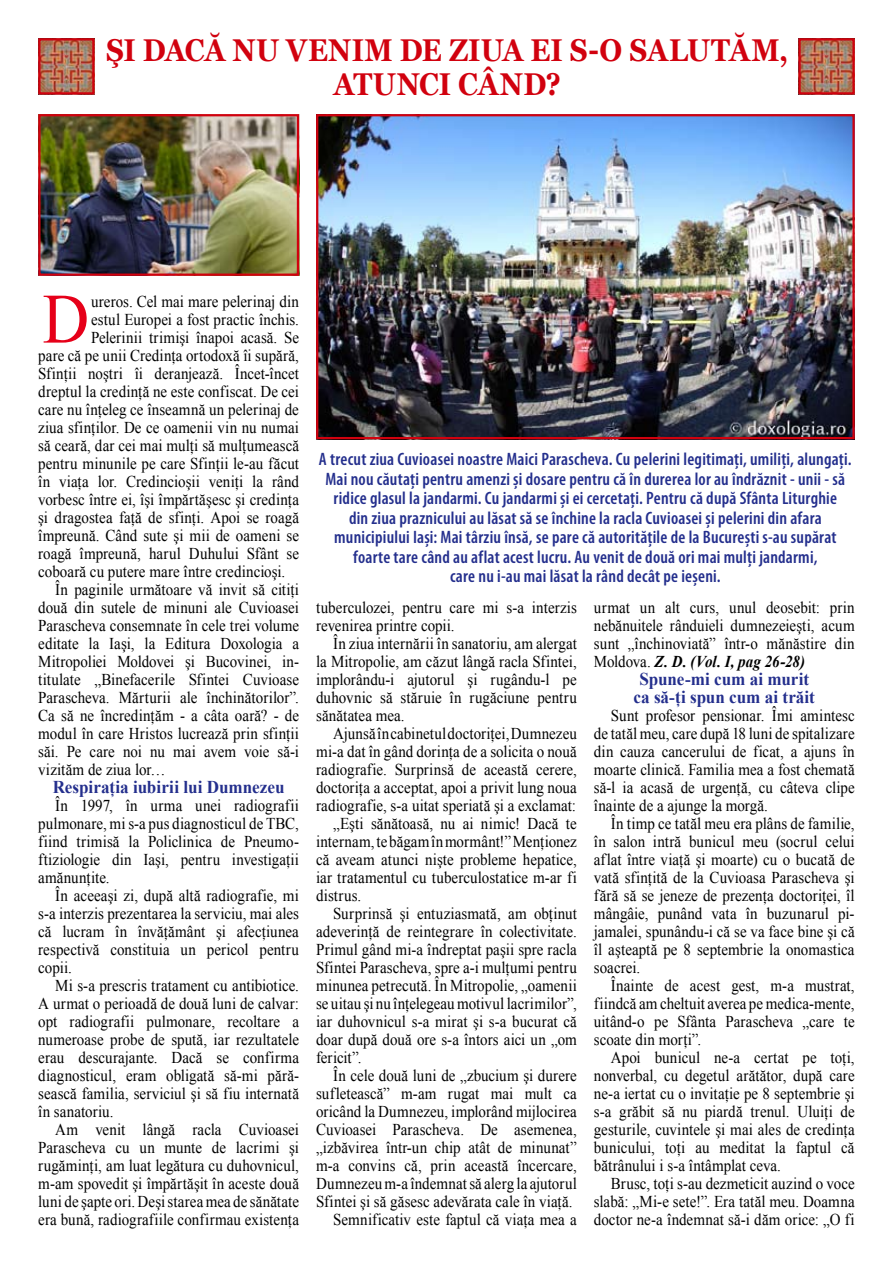
<style>
.page{position:relative;width:893px;height:1263px;background:#fff}
.page>*{position:absolute;margin:0;border:0;box-sizing:border-box;transform-origin:0 0}
.t1{font:70.8px "Times New Roman";color:#e60019;scale:.91 1}
.t2{font:700 31.5px/34.5px "Georgia";letter-spacing:-.005em;color:#d1010e;scale:.88 1}
.t3{font:600 condensed 18px/19.5px "Myriad Pro";letter-spacing:.015em;color:#242f8d;text-align:center}
.t4{font:700 18px/18px "Times New Roman";color:#242f8d;text-align:center;scale:.95 1}
.t5{font:16.5px/18px "Times New Roman";letter-spacing:.005em;color:#000;text-align:justify;scale:.91 1}
.s1{font-weight:700;font-style:italic}
</style>
<div class="page">
<img style="left:41px;top:41px;width:51px;height:51px">
<div style="left:38px;top:38px;width:57px;height:57px;border:2px solid #d1010e"></div>
<img style="left:801px;top:41px;width:51px;height:51px">
<div style="left:798px;top:38px;width:57px;height:57px;border:2px solid #d1010e"></div>
<img style="left:319px;top:117px;width:533px;height:319px">
<div style="left:316px;top:114px;width:539px;height:325px;border:2px solid #d1010e"></div>
<img style="left:41px;top:117px;width:255px;height:156px">
<div style="left:38px;top:114px;width:261px;height:162px;border:2px solid #d1010e"></div>
<h2 class="t2" style="left:106px;top:33px;width:230px">ŞI DACĂ NU VENIM</h2>
<h2 class="t2" style="left:333px;top:33px;width:518px;text-indent:67px">DE ZIUA EI S-O SALUTĂM,<br>ATUNCI CÂND?</h2>
<h1 class="t1" style="left:43px;top:271px;width:53px">D</h1>
<p class="t5" style="left:91px;top:292px;width:230px">ureros. Cel mai mare pelerinaj din</p>
<p class="t5" style="left:91px;top:310px;width:230px">estul Europei a fost practic închis.</p>
<p class="t5" style="left:91px;top:328px;width:230px">Pelerinii trimişi înapoi acasă. Se</p>
<p class="t5" style="left:38px;top:346px;width:288px">pare că pe unii Credinţa ortodoxă îi supără,</p>
<p class="t5" style="left:38px;top:364px;width:288px">Sfinţii noştri îi deranjează. Încet-încet</p>
<p class="t5" style="left:38px;top:382px;width:288px">dreptul la credinţă ne este confiscat. De cei</p>
<p class="t5" style="left:38px;top:400px;width:288px">care nu înţeleg ce înseamnă un pelerinaj de</p>
<p class="t5" style="left:38px;top:418px;width:288px">ziua sfinţilor. De ce oamenii vin nu numai</p>
<p class="t5" style="left:38px;top:436px;width:288px">să ceară, dar cei mai mulţi să mulţumească</p>
<p class="t5" style="left:38px;top:454px;width:288px">pentru minunile pe care Sfinţii le-au făcut</p>
<p class="t5" style="left:38px;top:472px;width:288px">în viaţa lor. Credincioşii veniţi la rând</p>
<p class="t5" style="left:38px;top:490px;width:288px">vorbesc între ei, îşi împărtăşesc şi credinţa</p>
<p class="t5" style="left:38px;top:508px;width:288px">şi dragostea faţă de sfinţi. Apoi se roagă</p>
<p class="t5" style="left:38px;top:526px;width:288px">împreună. Când sute şi mii de oameni se</p>
<p class="t5" style="left:38px;top:544px;width:288px">roagă împreună, harul Duhului Sfânt se</p>
<p class="t5" style="left:38px;top:562px;width:273px">coboară cu putere mare între credincioşi.</p>
<p class="t5" style="left:55px;top:580px;width:269px">În paginile următoare vă invit să citiţi</p>
<p class="t5" style="left:38px;top:598px;width:288px">două din sutele de minuni ale Cuvioasei</p>
<p class="t5" style="left:38px;top:616px;width:288px">Parascheva consemnate în cele trei volume</p>
<p class="t5" style="left:38px;top:634px;width:288px">editate la Iaşi, la Editura Doxologia a</p>
<p class="t5" style="left:38px;top:652px;width:288px">Mitropoliei Moldovei şi Bucovinei, in-</p>
<p class="t5" style="left:38px;top:670px;width:288px">titulate „Binefacerile Sfintei Cuvioase</p>
<p class="t5" style="left:38px;top:688px;width:288px">Parascheva. Mărturii ale închinătorilor”.</p>
<p class="t5" style="left:38px;top:706px;width:288px">Ca să ne încredinţăm - a câta oară? - de</p>
<p class="t5" style="left:38px;top:724px;width:288px">modul în care Hristos lucrează prin sfinţii</p>
<p class="t5" style="left:38px;top:742px;width:288px">săi. Pe care noi nu mai avem voie să-i</p>
<p class="t5" style="left:38px;top:760px;width:141px">vizităm de ziua lor…</p>
<p class="t4" style="left:53px;top:777px;width:245px">Respiraţia iubirii lui Dumnezeu</p>
<p class="t5" style="left:38px;top:796px;width:288px;text-indent:17px">În 1997, în urma unei radiografii pulmonare, mi s-a pus diagnosticul de TBC, fiind trimisă la Policlinica de Pneumo&shy;ftiziologie din Iaşi, pentru investigaţii amănunţite.</p>
<p class="t5" style="left:38px;top:886px;width:288px;text-indent:17px">În aceeaşi zi, după altă radiografie, mi s-a interzis prezentarea la serviciu, mai ales că lucram în învăţământ şi afecţiunea respectivă constituia un pericol pentru copii.</p>
<p class="t5" style="left:38px;top:976px;width:288px;text-indent:17px">Mi s-a prescris tratament cu antibiotice.<br>A urmat o perioadă de două luni de calvar: opt radiografii pulmonare, recoltare a numeroase probe de spută, iar rezultatele erau descurajante. Dacă se confirma diagnosticul, eram obligată să-mi pără&shy;sească familia, serviciul şi să fiu internată în sanatoriu.</p>
<p class="t5" style="left:38px;top:1120px;width:288px;text-indent:17px">Am venit lângă racla Cuvioasei Parascheva cu un munte de lacrimi şi rugăminţi, am luat legătura cu duhovnicul, m-am spovedit şi împărtăşit în aceste două luni de şapte ori. Deşi starea mea de sănătate era bună, radiografiile confirmau existenţa</p>
<p class="t3" style="left:319px;top:449px;width:534px">A trecut ziua Cuvioasei noastre Maici Parascheva. Cu pelerini legitimați, umiliți, alungați.<br>Mai nou căutați pentru amenzi și dosare pentru că în durerea lor au îndrăznit - unii - să ridice glasul la jandarmi. Cu jandarmi și ei cercetați. Pentru că după Sfânta Liturghie<br>din ziua praznicului au lăsat să se închine la racla Cuvioasei și pelerini din afara municipiului Iași: Mai târziu însă, se pare că autoritățile de la București s-au supărat foarte tare când au aflat acest lucru. Au venit de două ori mai mulți jandarmi,<br>care nu i-au mai lăsat la rând decât pe ieșeni.</p>
<p class="t5" style="left:316px;top:598px;width:288px">tuberculozei, pentru care mi s-a interzis revenirea printre copii.</p>
<p class="t5" style="left:316px;top:634px;width:288px;text-indent:17px">În ziua internării în sanatoriu, am alergat la Mitropolie, am căzut lângă racla Sfintei, implorându-i ajutorul şi rugându‑l pe duhovnic să stăruie în rugăciune pentru sănătatea mea.</p>
<p class="t5" style="left:333px;top:724px;width:269px">Ajunsă în cabinetul doctoriţei, Dumnezeu</p>
<p class="t5" style="left:316px;top:742px;width:288px">mi-a dat în gând dorinţa de a solicita o nouă</p>
<p class="t5" style="left:316px;top:760px;width:288px">radiografie. Surprinsă de această cerere,</p>
<p class="t5" style="left:316px;top:778px;width:288px">doctoriţa a acceptat, apoi a privit lung noua</p>
<p class="t5" style="left:316px;top:796px;width:287px">radiografie, s-a uitat speriată şi a exclamat:</p>
<p class="t5" style="left:333px;top:814px;width:269px">„Eşti sănătoasă, nu ai nimic! Dacă te</p>
<p class="t5" style="left:316px;top:832px;width:288px">internam, te băgam în mormânt!” Menţionez</p>
<p class="t5" style="left:316px;top:850px;width:288px">că aveam atunci nişte probleme hepatice,</p>
<p class="t5" style="left:316px;top:868px;width:288px">iar tratamentul cu tuberculostatice m-ar fi</p>
<p class="t5" style="left:316px;top:886px;width:51px">distrus.</p>
<p class="t5" style="left:333px;top:904px;width:269px">Surprinsă şi entuziasmată, am obţinut</p>
<p class="t5" style="left:316px;top:922px;width:288px">adeverinţă de reintegrare în colectivitate.</p>
<p class="t5" style="left:316px;top:940px;width:288px">Primul gând mi-a îndreptat paşii spre racla</p>
<p class="t5" style="left:316px;top:958px;width:288px">Sfintei Parascheva, spre a-i mulţumi pentru</p>
<p class="t5" style="left:316px;top:976px;width:288px">minunea petrecută. În Mitropolie, „oamenii</p>
<p class="t5" style="left:316px;top:994px;width:288px">se uitau şi nu înţelegeau motivul lacrimilor”,</p>
<p class="t5" style="left:316px;top:1012px;width:288px">iar duhovnicul s-a mirat şi s‑a bucurat că</p>
<p class="t5" style="left:316px;top:1030px;width:288px">doar după două ore s-a întors aici un „om</p>
<p class="t5" style="left:316px;top:1048px;width:52px">fericit”.</p>
<p class="t5" style="left:333px;top:1066px;width:269px">În cele două luni de „zbucium şi durere</p>
<p class="t5" style="left:316px;top:1084px;width:288px">sufletească” m-am rugat mai mult ca</p>
<p class="t5" style="left:316px;top:1102px;width:288px">oricând la Dumnezeu, implorând mijlocirea</p>
<p class="t5" style="left:316px;top:1120px;width:288px">Cuvioasei Parascheva. De asemenea,</p>
<p class="t5" style="left:316px;top:1138px;width:288px">„izbăvirea într-un chip atât de minunat”</p>
<p class="t5" style="left:316px;top:1156px;width:288px">m‑a convins că, prin această încercare,</p>
<p class="t5" style="left:316px;top:1174px;width:288px">Dumnezeu m-a îndemnat să alerg la ajutorul</p>
<p class="t5" style="left:316px;top:1192px;width:283px">Sfintei şi să găsesc adevărata cale în viaţă.</p>
<p class="t5" style="left:333px;top:1210px;width:269px">Semnificativ este faptul că viaţa mea a</p>
<p class="t5" style="left:594px;top:598px;width:288px">urmat un alt curs, unul deosebit: prin nebănuitele rânduieli dumnezeieşti, acum sunt „închinoviată” într-o mănăstire din Moldova. <span class="s1">Z. D. (Vol. I, pag 26-28)</span></p>
<p class="t4" style="left:634px;top:669px;width:192px">Spune-mi cum ai murit ca să-ţi spun cum ai trăit</p>
<p class="t5" style="left:594px;top:706px;width:288px;text-indent:17px">Sunt profesor pensionar. Îmi amintesc de tatăl meu, care după 18 luni de spitalizare din cauza cancerului de ficat, a ajuns în moarte clinică. Familia mea a fost chemată să-l ia acasă de urgenţă, cu câteva clipe înainte de a ajunge la morgă.</p>
<p class="t5" style="left:594px;top:814px;width:288px;text-indent:17px">În timp ce tatăl meu era plâns de familie, în salon intră bunicul meu (socrul celui aflat între viaţă şi moarte) cu o bucată de vată sfinţită de la Cuvioasa Parascheva şi fără să se jeneze de prezenţa doctoriţei, îl mângâie, punând vata în buzunarul pi&shy;jamalei, spunându-i că se va face bine şi că îl aşteaptă pe 8 septembrie la onomastica soacrei.</p>
<p class="t5" style="left:594px;top:976px;width:288px;text-indent:17px">Înainte de acest gest, m-a mustrat, fiindcă am cheltuit averea pe medica-mente, uitând-o pe Sfânta Parascheva „care te scoate din morţi”.</p>
<p class="t5" style="left:594px;top:1048px;width:288px;text-indent:17px">Apoi bunicul ne-a certat pe toţi, nonverbal, cu degetul arătător, după care ne-a iertat cu o invitaţie pe 8 septembrie şi s-a grăbit să nu piardă trenul. Uluiţi de gesturile, cuvintele şi mai ales de credinţa bunicului, toţi au meditat la faptul că bătrânului i s-a întâmplat ceva.</p>
<p class="t5" style="left:594px;top:1174px;width:288px;text-indent:17px">Brusc, toţi s-au dezmeticit auzind o voce slabă: „Mi-e sete!”. Era tatăl meu. Doamna doctor ne-a îndemnat să-i dăm orice: „O fi</p>
</div>
